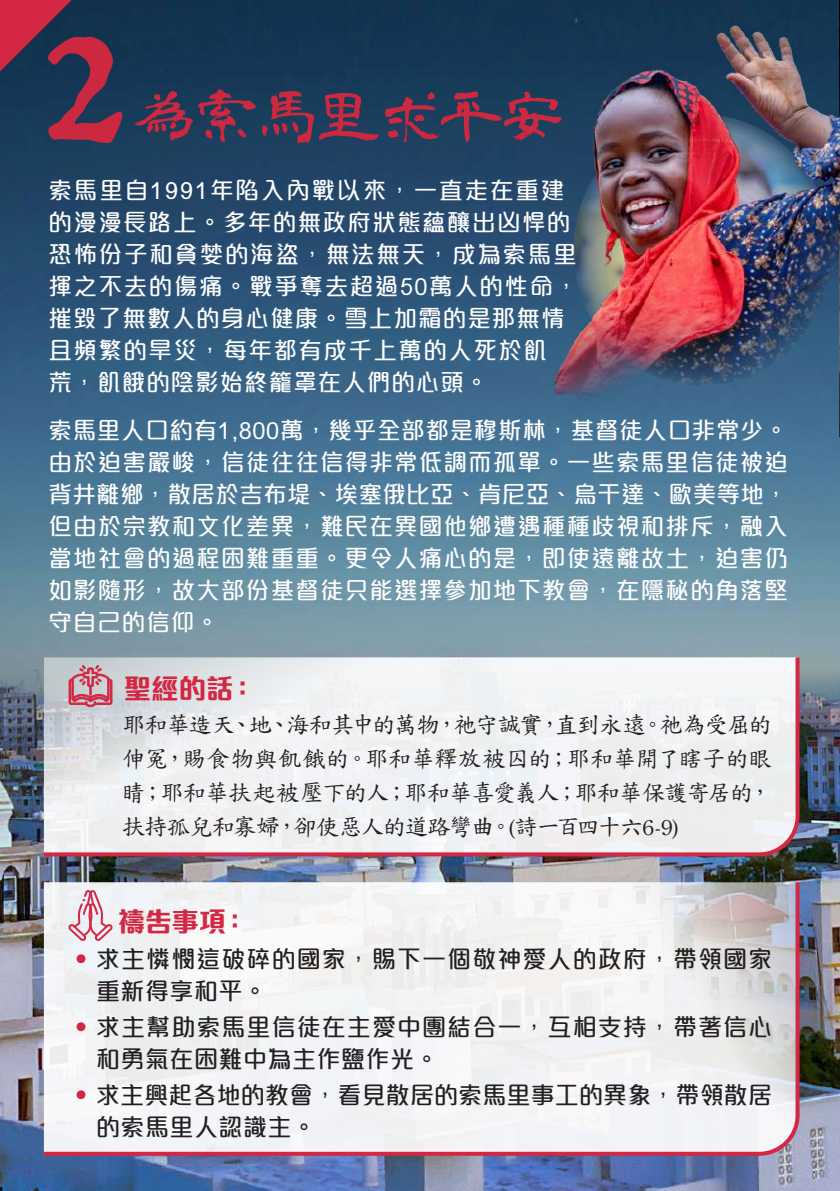
<style>
.page{position:relative;width:840px;height:1191px;background:#fff}
.page>*{position:absolute;margin:0;border:0;box-sizing:border-box;transform-origin:0 0}
.t1{font:176px "Trattatello";color:#cc2840}
.t2{font:61.2px "aoyagireisyo 2";color:#cc2840}
.t3{font:800 27.4px "M Elle HK";letter-spacing:-.01em;color:#d42743}
.t4{font:500 24px/32px "M Elle HK";letter-spacing:.045em;color:#231f20}
.t5{font:500 24px/32px "M Elle HK";letter-spacing:.02em;color:#231f20}
.t6{font:500 23.6px/32px "M Elle HK";letter-spacing:.06em;color:#fff}
.t7{font:23.6px/34px "Biau Kai HK";letter-spacing:-.06em;color:#231f20;text-align:justify}
.s1{color:#d42743}
</style>
<div class="page">
<img style="left:0;top:0;width:839px;height:1191px">
<svg style="left:0;top:0;width:72px;height:72px;background:#712d49"></svg>
<img style="left:839px;top:0;width:1px;height:437px">
<img style="left:839px;top:850px;width:1px;height:341px">
<img style="left:839px;top:572px;width:1px;height:278px">
<img style="left:497px;top:0;width:342px;height:462px">
<svg style="left:40px;top:653px;width:761px;height:205px"></svg>
<svg style="left:40px;top:878px;width:761px;height:279px"></svg>
<h1 class="t1" style="left:45px;top:-25px;width:80px">2</h1>
<p class="t6" style="left:48px;top:173px;width:531px">索馬里自1991年陷入內戰以來，一直走在重建的漫漫長路上。多年的無政府狀態蘊釀出凶悍的恐怖份子和貪婪的海盜，無法無天，成為索馬里揮之不去的傷痛。戰爭奪去超過50萬人的性命，摧毀了無數人的身心健康。雪上加霜的是那無情且頻繁的旱災，每年都有成千上萬的人死於飢<br>荒，飢餓的陰影始終籠罩在人們的心頭。</p>
<p class="t6" style="left:48px;top:413px;width:740px;text-align:justify">索馬里人口約有1,800萬，幾乎全部都是穆斯林，基督徒人口非常少。由於迫害嚴峻，信徒往往信得非常低調而孤單。一些索馬里信徒被迫背井離鄉，散居於吉布堤、埃塞俄比亞、肯尼亞、烏干達、歐美等地，但由於宗教和文化差異，難民在異國他鄉遭遇種種歧視和排斥，融入當地社會的過程困難重重。更令人痛心的是，即使遠離故土，迫害仍如影隨形，故大部份基督徒只能選擇參加地下教會，在隱秘的角落堅守自己的信仰。</p>
<h2 class="t2" style="left:134px;top:86px;width:430px">為索馬里求平安</h2>
<p class="t3" style="left:124px;top:675px;width:134px">聖經的話：</p>
<p class="t7" style="left:122px;top:707px;width:651px">耶和華造天、地、海和其中的萬物，祂守誠實，直到永遠。祂為受屈的伸冤，賜食物與飢餓的。耶和華釋放被囚的；耶和華開了瞎子的眼睛；耶和華扶起被壓下的人；耶和華喜愛義人；耶和華保護寄居的，扶持孤兒和寡婦，卻使惡人的道路彎曲。(詩一百四十六6-9)</p>
<p class="t3" style="left:118px;top:908px;width:132px">禱告事項：</p>
<p class="t4" style="left:96px;top:941px;width:677px;text-indent:-27px"><span class="s1">‧</span> 求主憐憫這破碎的國家，賜下一個敬神愛人的政府，帶領國家重新得享和平。</p>
<p class="t4" style="left:96px;top:1009px;width:677px;text-indent:-27px"><span class="s1">‧</span> 求主幫助索馬里信徒在主愛中團結合一，互相支持，帶著信心和勇氣在困難中為主作鹽作光。</p>
<p class="t5" style="left:96px;top:1077px;width:677px;text-indent:-27px"><span class="s1">‧</span>求主興起各地的教會，看見散居的索馬里事工的異象，帶領散居的索馬里人認識主。</p>
</div>
